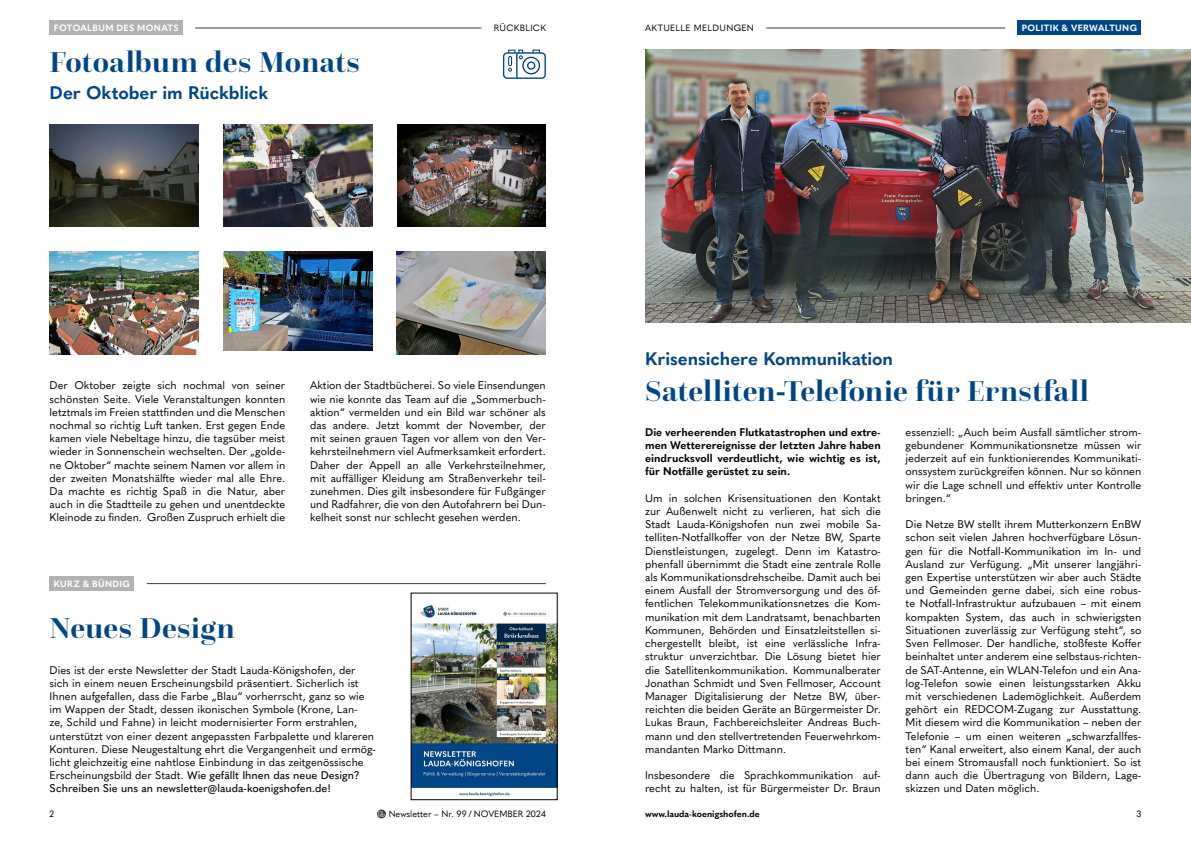
<style>
.page{position:relative;width:1191px;height:842px;background:#fff}
.page>*{position:absolute;margin:0;border:0;box-sizing:border-box;transform-origin:0 0}
.t1{font:700 30px "Questa Grande";letter-spacing:.015em;color:#004687}
.t2{font:700 18px "Quasimoda";letter-spacing:-.005em;color:#004687}
.t3{font:11px/13.2px "Quasimoda";color:#000;text-align:justify}
.t4{font:700 11px/13.2px "Quasimoda";color:#000;text-align:justify}
.t5{font:700 9px "Quasimoda";letter-spacing:.035em;color:#fff}
.t6{font:9px "Quasimoda";color:#000}
.t7{font:700 9px "Quasimoda";color:#000}
.t8{font:9px "Quasimoda";letter-spacing:.04em;color:#000}
.t9{font:9px "Quasimoda";letter-spacing:.02em;color:#000}
.s1{font-weight:500}
</style>
<div class="page">
<img style="left:645px;top:50px;width:546px;height:273px">
<hr style="left:195px;top:28px;width:286px;height:1px;background:#3c3c3b">
<div style="left:50px;top:21px;width:133px;height:14px;background:#b3b2b2"></div>
<hr style="left:147px;top:583px;width:399px;height:1px;background:#3c3c3b">
<div style="left:50px;top:576px;width:84px;height:15px;background:#b3b2b2"></div>
<img style="left:50px;top:124px;width:148px;height:103px">
<img style="left:50px;top:252px;width:148px;height:102px">
<img style="left:223px;top:124px;width:149px;height:103px">
<img style="left:223px;top:252px;width:149px;height:99px">
<img style="left:397px;top:124px;width:149px;height:103px">
<img style="left:397px;top:252px;width:149px;height:102px">
<svg style="left:503px;top:50px;width:43px;height:29px"></svg>
<img style="left:413px;top:605px;width:142px;height:192px">
<div style="left:411px;top:593px;width:146px;height:207px;border:1px solid #000"></div>
<svg style="left:377px;top:809px;width:9px;height:9px"></svg>
<svg style="left:378px;top:811px;width:6px;height:5px"></svg>
<div style="left:1017px;top:21px;width:124px;height:14px;background:#004687"></div>
<hr style="left:766px;top:28px;width:239px;height:1px;background:#3c3c3b">
<p class="t5" style="left:54px;top:21px;width:126px">FOTOALBUM DES MONATS</p>
<p class="t9" style="left:494px;top:21px;width:53px">RÜCKBLICK</p>
<h1 class="t1" style="left:50px;top:44px;width:311px">Fotoalbum des Monats</h1>
<h2 class="t2" style="left:50px;top:79px;width:220px">Der Oktober im Rückblick</h2>
<p class="t8" style="left:645px;top:21px;width:110px">AKTUELLE MELDUNGEN</p>
<p class="t5" style="left:1021px;top:21px;width:117px">POLITIK &amp; VERWALTUNG</p>
<p class="t3" style="left:50px;top:378px;width:237px">Der Oktober zeigte sich nochmal von seiner schönsten Seite. Viele Veranstaltungen konnten letztmals im Freien stattfinden und die Menschen nochmal so richtig Luft tanken. Erst gegen Ende kamen viele Nebeltage hinzu, die tagsüber meist wieder in Sonnenschein wechselten. Der „golde&shy;ne Oktober“ machte seinem Namen vor allem in der zweiten Monatshälfte wieder mal alle Ehre.<br>Da machte es richtig Spaß in die Natur, aber auch in die Stadtteile zu gehen und unentdeckte Kleinode zu finden. Großen Zuspruch erhielt die</p>
<p class="t3" style="left:310px;top:378px;width:237px">Aktion der Stadtbücherei. So viele Einsendungen wie nie konnte das Team auf die „Sommerbuch&shy;aktion“ vermelden und ein Bild war schöner als das andere. Jetzt kommt der November, der mit seinen grauen Tagen vor allem von den Ver&shy;kehrsteilnehmern viel Aufmerksamkeit erfordert.<br>Daher der Appell an alle Verkehrsteilnehmer, mit auffälliger Kleidung am Straßenverkehr teil&shy;zunehmen. Dies gilt insbesondere für Fußgänger und Radfahrer, die von den Autofahrern bei Dun&shy;kelheit sonst nur schlecht gesehen werden.</p>
<p class="t5" style="left:54px;top:577px;width:78px">KURZ &amp; BÜNDIG</p>
<h1 class="t1" style="left:50px;top:610px;width:187px">Neues Design</h1>
<p class="t3" style="left:50px;top:662px;width:328px;text-align:left">Dies ist der erste Newsletter der Stadt Lauda-Königshofen, der sich in einem neuen Erscheinungsbild präsentiert. Sicherlich ist Ihnen aufgefallen, dass die Farbe „Blau“ vorherrscht, ganz so wie im Wappen der Stadt, dessen ikonischen Symbole (Krone, Lan-<br>ze, Schild und Fahne) in leicht modernisierter Form erstrahlen, unterstützt von einer dezent angepassten Farbpalette und klareren Konturen. Diese Neugestaltung ehrt die Vergangenheit und ermög&shy;licht gleichzeitig eine nahtlose Einbindung in das zeitgenössische Erscheinungsbild der Stadt. <span class="s1">Wie gefällt Ihnen das neue Design?<br>Schreiben Sie uns an newsletter@lauda-koenigshofen.de!</span></p>
<h2 class="t2" style="left:645px;top:344px;width:249px">Krisensichere Kommunikation</h2>
<h1 class="t1" style="left:645px;top:372px;width:445px">Satelliten-Telefonie für Ernstfall</h1>
<p class="t4" style="left:645px;top:425px;width:237px">Die verheerenden Flutkatastrophen und extre&shy;men Wetterereignisse der letzten Jahre haben eindrucksvoll verdeutlicht, wie wichtig es ist, für Notfälle gerüstet zu sein.</p>
<p class="t3" style="left:645px;top:491px;width:237px">Um in solchen Krisensituationen den Kontakt zur Außenwelt nicht zu verlieren, hat sich die Stadt Lauda-Königshofen nun zwei mobile Sa&shy;telliten-Notfallkoffer von der Netze BW, Sparte Dienstleistungen, zugelegt. Denn im Katastro&shy;phenfall übernimmt die Stadt eine zentrale Rolle als Kommunikationsdrehscheibe. Damit auch bei einem Ausfall der Stromversorgung und des öf&shy;fentlichen Telekommunikationsnetzes die Kom&shy;munikation mit dem Landratsamt, benachbarten Kommunen, Behörden und Einsatzleitstellen si&shy;chergestellt bleibt, ist eine verlässliche Infra&shy;struktur unverzichtbar. Die Lösung bietet hier die Satellitenkommunikation. Kommunalberater Jonathan Schmidt und Sven Fellmoser, Account Manager Digitalisierung der Netze BW, über&shy;reichten die beiden Geräte an Bürgermeister Dr.<br>Lukas Braun, Fachbereichsleiter Andreas Buch&shy;mann und den stellvertretenden Feuerwehrkom&shy;mandanten Marko Dittmann.</p>
<p class="t3" style="left:645px;top:768px;width:237px">Insbesondere die Sprachkommunikation auf&shy;recht zu halten, ist für Bürgermeister Dr. Braun</p>
<p class="t3" style="left:905px;top:425px;width:237px">essenziell: „Auch beim Ausfall sämtlicher strom&shy;gebundener Kommunikationsnetze müssen wir jederzeit auf ein funktionierendes Kommunikati&shy;onssystem zurückgreifen können. Nur so können wir die Lage schnell und effektiv unter Kontrolle bringen.“</p>
<p class="t3" style="left:905px;top:517px;width:237px">Die Netze BW stellt ihrem Mutterkonzern EnBW schon seit vielen Jahren hochverfügbare Lösun&shy;gen für die Notfall-Kommunikation im In- und Ausland zur Verfügung. „Mit unserer langjähri&shy;gen Expertise unterstützen wir aber auch Städte und Gemeinden gerne dabei, sich eine robus&shy;te Notfall-Infrastruktur aufzubauen – mit einem kompakten System, das auch in schwierigsten Situationen zuverlässig zur Verfügung steht“, so Sven Fellmoser. Der handliche, stoßfeste Koffer beinhaltet unter anderem eine selbstaus-richten&shy;de SAT-Antenne, ein WLAN-Telefon und ein Ana&shy;log-Telefon sowie einen leistungsstarken Akku mit verschiedenen Lademöglichkeit. Außerdem gehört ein REDCOM-Zugang zur Ausstattung.<br>Mit diesem wird die Kommunikation – neben der Telefonie – um einen weiteren „schwarzfallfes&shy;ten“ Kanal erweitert, also einem Kanal, der auch bei einem Stromausfall noch funktioniert. So ist dann auch die Übertragung von Bildern, Lage&shy;skizzen und Daten möglich.</p>
<p class="t9" style="left:50px;top:807px;width:6px">2</p>
<p class="t6" style="left:389px;top:807px;width:159px">Newsletter – Nr. 99 / NOVEMBER 2024</p>
<p class="t7" style="left:645px;top:807px;width:116px">www.lauda-koenigshofen.de</p>
<p class="t9" style="left:1136px;top:807px;width:6px">3</p>
</div>
